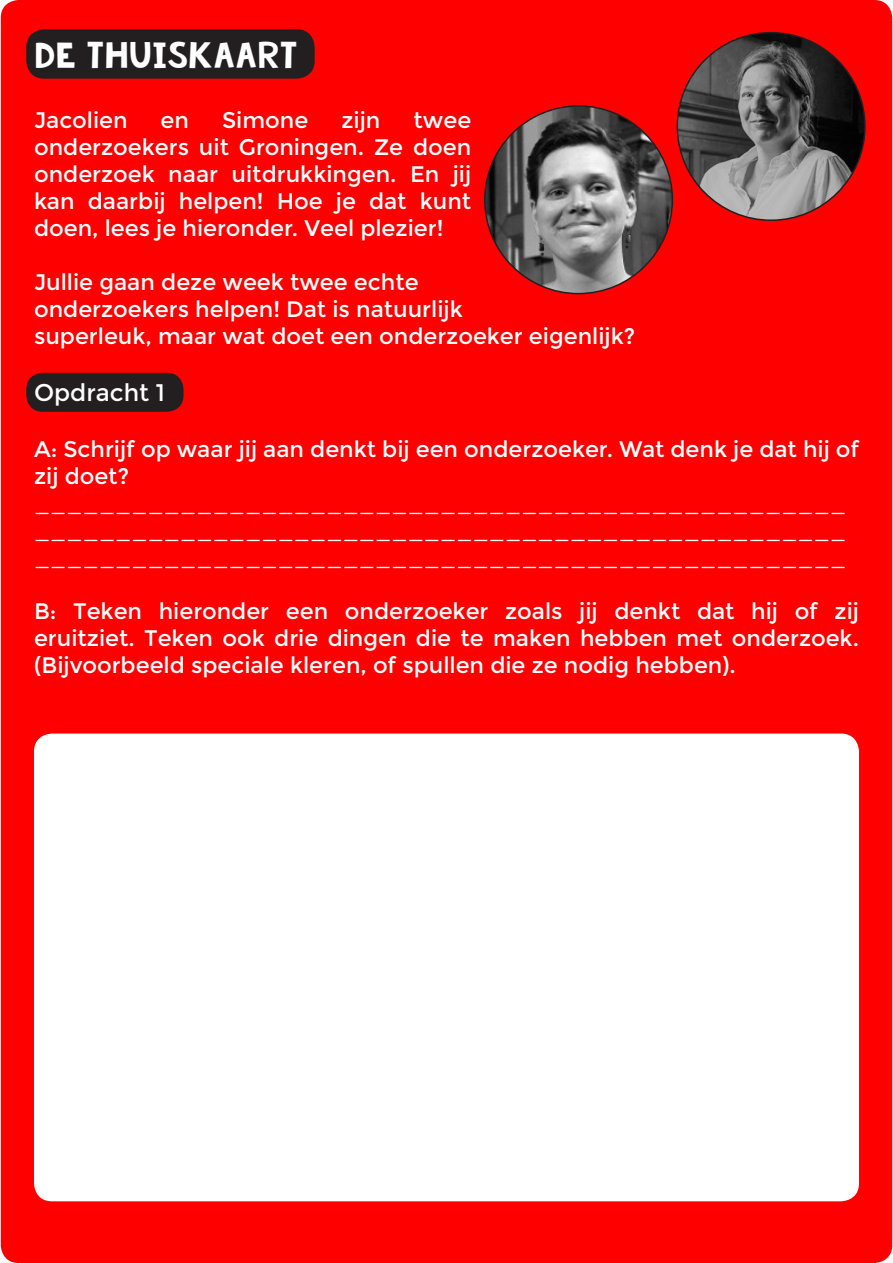
<style>
.page{position:relative;width:893px;height:1263px;background:#fff}
.page>*{position:absolute;margin:0;border:0;box-sizing:border-box;transform-origin:0 0}
.t1{font:27px "KG Summer Storm Smooth";color:#fff}
.t2{font:24px "Montserrat";color:#fff}
.t3{font:22.5px/27px "Montserrat";color:#fff;text-align:justify}
</style>
<div class="page">
<div style="left:1px;top:0;width:891px;height:1263px;background:#fe0000;border-radius:18px"></div>
<div style="left:26px;top:373px;width:158px;height:39px;background:#231f20;border-radius:17px"></div>
<div style="left:26px;top:29px;width:289px;height:50px;background:#231f20;border-radius:18px"></div>
<div style="left:34px;top:733px;width:825px;height:468px;background:#fff;border-radius:18px"></div>
<img style="left:485px;top:106px;width:187px;height:188px;border-radius:94px">
<img style="left:677px;top:33px;width:188px;height:187px;border-radius:94px">
<p class="t1" style="left:34px;top:33px;width:265px">DE THUISKAART</p>
<p class="t3" style="left:34px;top:106px;width:95px">Jacolien</p>
<p class="t3" style="left:161px;top:106px;width:30px">en</p>
<p class="t3" style="left:222px;top:106px;width:88px">Simone</p>
<p class="t3" style="left:341px;top:106px;width:41px">zijn</p>
<p class="t3" style="left:34px;top:106px;width:439px;text-indent:379px">twee onderzoekers uit Groningen. Ze doen onderzoek naar uitdrukkingen. En jij kan daarbij helpen! Hoe je dat kunt doen, lees je hieronder. Veel plezier!</p>
<p class="t3" style="left:34px;top:268px;width:386px">Jullie gaan deze week twee echte</p>
<p class="t3" style="left:34px;top:295px;width:430px">onderzoekers helpen! Dat is natuurlijk</p>
<p class="t3" style="left:34px;top:322px;width:603px">superleuk, maar wat doet een onderzoeker eigenlijk?</p>
<p class="t2" style="left:34px;top:379px;width:132px">Opdracht 1</p>
<p class="t3" style="left:34px;top:436px;width:826px">A: Schrijf op waar jij aan denkt bij een onderzoeker. Wat denk je dat hij of zij doet?</p>
<p class="t3" style="left:34px;top:490px;width:814px">__________________________________________________ __________________________________________________ __________________________________________________</p>
<p class="t3" style="left:34px;top:598px;width:826px">B: Teken hieronder een onderzoeker zoals jij denkt dat hij of zij eruitziet. Teken ook drie dingen die te maken hebben met onderzoek. (Bijvoorbeeld speciale kleren, of spullen die ze nodig hebben).</p>
</div>
